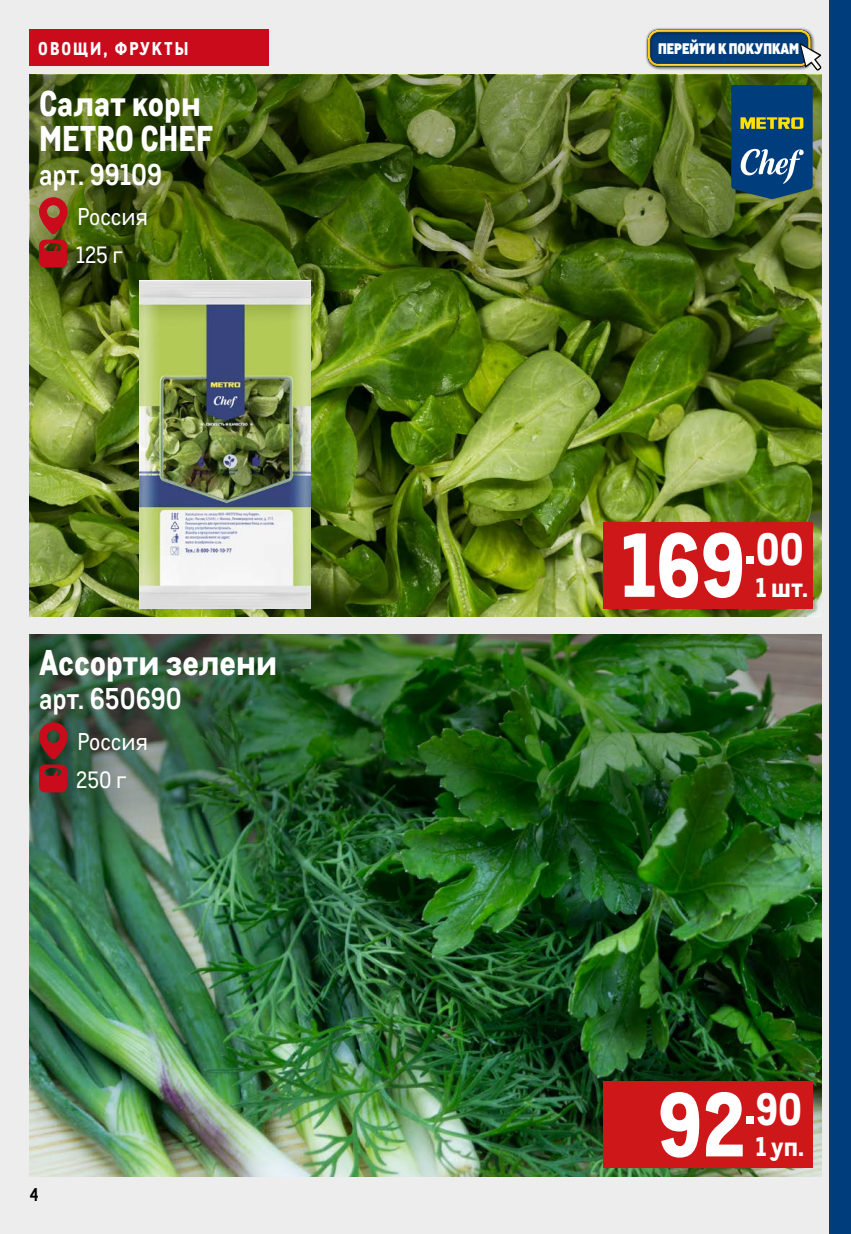
<style>
.page{position:relative;width:851px;height:1234px;background:#fff}
.page>*{position:absolute;margin:0;border:0;box-sizing:border-box;transform-origin:0 0}
.t1{font:800 88.2px "CA Metro";color:#fff}
.t2{font:800 34.8px/34.8px "CA Metro";color:#fff}
.t3{font:700 29.25px "CA Metro";color:#fff}
.t4{font:800 26.4px "CA Metro";color:#fff}
.t5{font:23.7px "CA Metro";color:#fff}
.t6{font:22.95px "CA Metro";color:#fff}
.t7{font:800 18px "CA Metro";letter-spacing:.11em;color:#fff}
.t8{font:700 18px "CA Metro";color:#000}
.t9{font:900 14.85px "CA Metro";color:#fff}
</style>
<div class="page">
<div style="left:0;top:0;width:850px;height:1233px;background:#ededed"></div>
<div style="left:30px;top:30px;width:239px;height:36px;background:#c90b1c"></div>
<img style="left:30px;top:318px;width:791px;height:299px">
<img style="left:30px;top:877px;width:791px;height:299px">
<div style="left:829px;top:0;width:21px;height:1233px;background:#003d7c"></div>
<div style="left:645px;top:27px;width:169px;height:43px;background:#000;opacity:.54"></div>
<div style="left:640px;top:22px;width:175px;height:44px;background:#fff;opacity:.75"></div>
<div style="left:643px;top:31px;width:175px;height:36px;background:#000;opacity:.75"></div>
<svg style="left:799px;top:43px;width:22px;height:27px"></svg>
<img style="left:30px;top:75px;width:791px;height:243px">
<div style="left:603px;top:522px;width:209px;height:86px;background:#cd1719"></div>
<svg style="left:39px;top:196px;width:29px;height:71px;background:#a63626"></svg>
<img style="left:30px;top:634px;width:791px;height:243px">
<div style="left:603px;top:1081px;width:209px;height:86px;background:#cd1719"></div>
<img style="left:139px;top:281px;width:172px;height:327px">
<svg style="left:39px;top:721px;width:29px;height:71px;background:#892124"></svg>
<svg style="left:731px;top:85px;width:81px;height:114px;background:#23557b"></svg>
<p class="t7" style="left:38px;top:34px;width:151px">ОВОЩИ, ФРУКТЫ</p>
<p class="t9" style="left:658px;top:36px;width:143px">ПЕРЕЙТИ К ПОКУПКАМ</p>
<p class="t2" style="left:39px;top:83px;width:176px">Салат корн<br>METRO CHEF</p>
<p class="t3" style="left:39px;top:152px;width:125px">арт. 99109</p>
<p class="t5" style="left:77px;top:200px;width:72px">Россия</p>
<p class="t6" style="left:76px;top:238px;width:48px">125 г</p>
<p class="t2" style="left:39px;top:642px;width:239px">Ассорти зелени</p>
<p class="t3" style="left:39px;top:676px;width:144px">арт. 650690</p>
<p class="t5" style="left:77px;top:724px;width:72px">Россия</p>
<p class="t6" style="left:76px;top:763px;width:52px">250 г</p>
<p class="t8" style="left:30px;top:1180px;width:10px">4</p>
<h1 class="t1" style="left:620px;top:492px;width:184px">169<sup>.</sup><sup>00</sup></h1>
<p class="t4" style="left:755px;top:565px;width:54px">1 шт.</p>
<h1 class="t1" style="left:657px;top:1051px;width:146px">92<sup>.</sup><sup>90</sup></h1>
<p class="t4" style="left:755px;top:1124px;width:50px">1 уп.</p>
</div>
